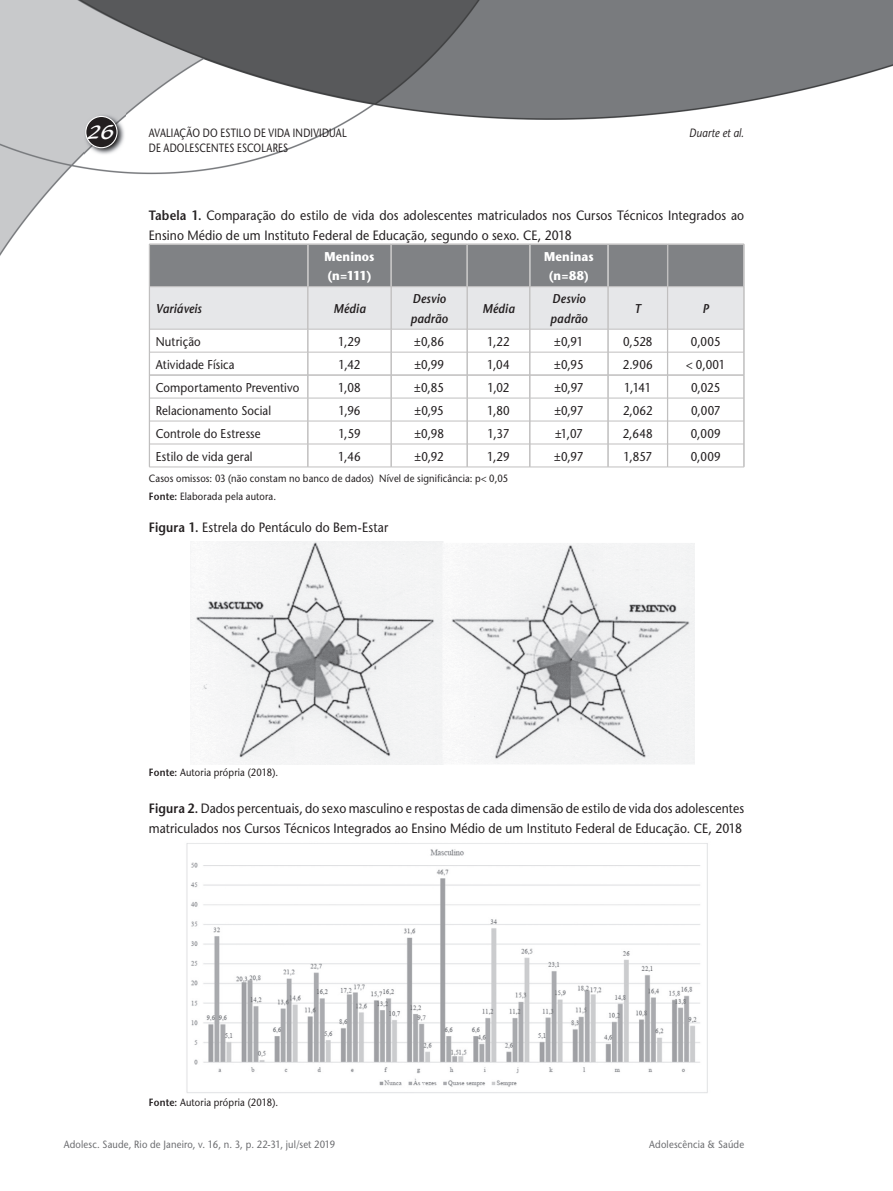
<style>
.page{position:relative;width:893px;height:1191px;background:#fff}
.page>*{position:absolute;margin:0;border:0;box-sizing:border-box;transform-origin:0 0}
.t1{font:21px "Blacklight D";color:#fff}
.t2{font:13.5px/19.5px "Stone Sans";letter-spacing:.005em;color:#231f20;scale:.9 1}
.t3{font:12.75px "Stone Sans";letter-spacing:.01em;color:#231f20;scale:.9 1}
.t4{font:italic 600 12.75px/19.5px "Stone Sans";letter-spacing:.01em;color:#231f20;scale:.9 1}
.t5{font:700 12.75px/19.5px "Stone Sans";letter-spacing:.015em;color:#fff;scale:.9 1}
.t6{font:12px "Stone Sans";letter-spacing:.02em;color:#231f20;scale:.8 1}
.t7{font:italic 12px "Stone Sans";letter-spacing:.01em;color:#231f20;scale:.85 1}
.t8{font:10.5px/17.7px "Stone Sans";letter-spacing:.015em;color:#231f20;scale:.9 1}
.t9{font:10.5px "Stone Sans";letter-spacing:.015em;color:#6c6d70;scale:.9 1}
.s1{font-weight:600}
</style>
<div class="page">
<img style="left:0;top:0;width:893px;height:542px">
<img style="left:84px;top:114px;width:41px;height:42px">
<div style="left:86px;top:116px;width:31px;height:32px;background:#231f20;border-radius:50%"></div>
<div style="left:85px;top:116px;width:33px;height:32px;border:1px solid #fff;border-radius:50%"></div>
<hr style="left:149px;top:467px;width:159px;height:1px;background:#c0bfbf">
<svg style="left:149px;top:244px;width:596px;height:223px"></svg>
<hr style="left:308px;top:467px;width:83px;height:1px;background:#c0bfbf">
<hr style="left:391px;top:467px;width:76px;height:1px;background:#c0bfbf">
<hr style="left:467px;top:467px;width:63px;height:1px;background:#c0bfbf">
<hr style="left:530px;top:467px;width:78px;height:1px;background:#c0bfbf">
<hr style="left:608px;top:467px;width:60px;height:1px;background:#c0bfbf">
<hr style="left:668px;top:467px;width:76px;height:1px;background:#c0bfbf">
<img style="left:190px;top:542px;width:505px;height:222px">
<img style="left:186px;top:843px;width:522px;height:250px">
<h1 class="t1" style="left:88px;top:119px;width:28px">26</h1>
<p class="t6" style="left:149px;top:126px;width:249px">AVALIAÇÃO DO ESTILO DE VIDA INDIVIDUAL</p>
<p class="t7" style="left:689px;top:126px;width:66px">Duarte et al.</p>
<p class="t6" style="left:149px;top:140px;width:176px">DE ADOLESCENTES ESCOLARES</p>
<p class="t2" style="left:149px;top:206px;width:663px"><span class="s1">Tabela 1.</span> Comparação do estilo de vida dos adolescentes matriculados nos Cursos Técnicos Integrados ao<br>Ensino Médio de um Instituto Federal de Educação, segundo o sexo. CE, 2018</p>
<p class="t5" style="left:324px;top:247px;width:57px">Meninos (n=111)</p>
<p class="t5" style="left:544px;top:247px;width:57px;text-align:center">Meninas (n=88)</p>
<p class="t4" style="left:156px;top:299px;width:52px">Variáveis</p>
<p class="t4" style="left:333px;top:299px;width:37px">Média</p>
<p class="t4" style="left:410px;top:289px;width:43px">Desvio padrão</p>
<p class="t4" style="left:482px;top:299px;width:37px">Média</p>
<p class="t4" style="left:550px;top:289px;width:43px">Desvio padrão</p>
<p class="t4" style="left:635px;top:299px;width:9px">T</p>
<p class="t4" style="left:703px;top:299px;width:9px">P</p>
<p class="t3" style="left:156px;top:334px;width:52px">Nutrição</p>
<p class="t3" style="left:338px;top:334px;width:27px">1,29</p>
<p class="t3" style="left:414px;top:334px;width:35px">±0,86</p>
<p class="t3" style="left:487px;top:334px;width:27px">1,22</p>
<p class="t3" style="left:554px;top:334px;width:34px">±0,91</p>
<p class="t3" style="left:623px;top:334px;width:34px">0,528</p>
<p class="t3" style="left:691px;top:334px;width:35px">0,005</p>
<p class="t3" style="left:156px;top:357px;width:89px">Atividade Física</p>
<p class="t3" style="left:338px;top:357px;width:26px">1,42</p>
<p class="t3" style="left:414px;top:357px;width:34px">±0,99</p>
<p class="t3" style="left:487px;top:357px;width:27px">1,04</p>
<p class="t3" style="left:554px;top:357px;width:34px">±0,95</p>
<p class="t3" style="left:623px;top:357px;width:34px">2.906</p>
<p class="t3" style="left:686px;top:357px;width:45px">&lt; 0,001</p>
<p class="t3" style="left:156px;top:379px;width:161px">Comportamento Preventivo</p>
<p class="t3" style="left:338px;top:379px;width:26px">1,08</p>
<p class="t3" style="left:414px;top:379px;width:35px">±0,85</p>
<p class="t3" style="left:487px;top:379px;width:26px">1,02</p>
<p class="t3" style="left:554px;top:379px;width:34px">±0,97</p>
<p class="t3" style="left:624px;top:379px;width:32px">1,141</p>
<p class="t3" style="left:691px;top:379px;width:34px">0,025</p>
<p class="t3" style="left:156px;top:402px;width:130px">Relacionamento Social</p>
<p class="t3" style="left:338px;top:402px;width:26px">1,96</p>
<p class="t3" style="left:414px;top:402px;width:34px">±0,95</p>
<p class="t3" style="left:487px;top:402px;width:27px">1,80</p>
<p class="t3" style="left:554px;top:402px;width:34px">±0,97</p>
<p class="t3" style="left:623px;top:402px;width:34px">2,062</p>
<p class="t3" style="left:691px;top:402px;width:34px">0,007</p>
<p class="t3" style="left:156px;top:425px;width:118px">Controle do Estresse</p>
<p class="t3" style="left:338px;top:425px;width:26px">1,59</p>
<p class="t3" style="left:414px;top:425px;width:34px">±0,98</p>
<p class="t3" style="left:488px;top:425px;width:26px">1,37</p>
<p class="t3" style="left:555px;top:425px;width:32px">±1,07</p>
<p class="t3" style="left:623px;top:425px;width:35px">2,648</p>
<p class="t3" style="left:691px;top:425px;width:35px">0,009</p>
<p class="t3" style="left:156px;top:448px;width:109px">Estilo de vida geral</p>
<p class="t3" style="left:338px;top:448px;width:26px">1,46</p>
<p class="t3" style="left:414px;top:448px;width:34px">±0,92</p>
<p class="t3" style="left:487px;top:448px;width:27px">1,29</p>
<p class="t3" style="left:554px;top:448px;width:34px">±0,97</p>
<p class="t3" style="left:623px;top:448px;width:33px">1,857</p>
<p class="t3" style="left:691px;top:448px;width:35px">0,009</p>
<p class="t8" style="left:149px;top:469px;width:401px">Casos omissos: 03 (não constam no banco de dados) Nível de significância: p&lt; 0,05<br><span class="s1">Fonte:</span> Elaborada pela autora.</p>
<p class="t2" style="left:149px;top:518px;width:268px"><span class="s1">Figura 1.</span> Estrela do Pentáculo do Bem-Estar</p>
<p class="t8" style="left:149px;top:764px;width:145px"><span class="s1">Fonte:</span> Autoria própria (2018).</p>
<p class="t2" style="left:149px;top:799px;width:663px"><span class="s1">Figura 2.</span> Dados percentuais, do sexo masculino e respostas de cada dimensão de estilo de vida dos adolescentes matriculados nos Cursos Técnicos Integrados ao Ensino Médio de um Instituto Federal de Educação. CE, 2018</p>
<p class="t8" style="left:149px;top:1093px;width:145px"><span class="s1">Fonte:</span> Autoria própria (2018).</p>
<p class="t9" style="left:64px;top:1138px;width:303px">Adolesc. Saude, Rio de Janeiro, v. 16, n. 3, p. 22-31, jul/set 2019</p>
<p class="t9" style="left:649px;top:1138px;width:107px">Adolescência &amp; Saúde</p>
</div>
